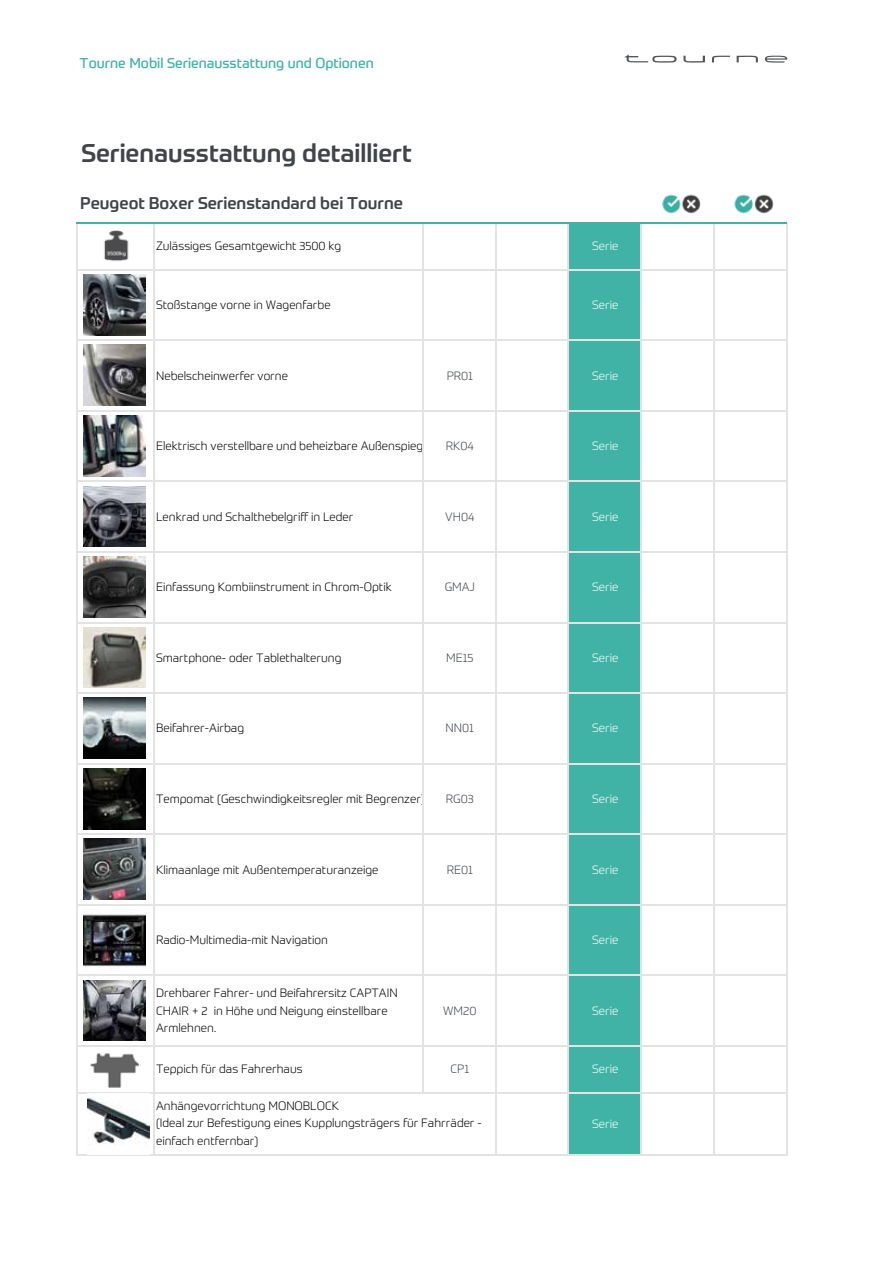
<style>
.page{position:relative;width:893px;height:1263px;background:#fff}
.page>*{position:absolute;margin:0;border:0;box-sizing:border-box;transform-origin:0 0}
.t1{font:25.2px "t Prometo Medium";color:#41454a}
.t2{font:16.8px "t Prometo Medium";color:#41454a}
.t3{font:14.1px "t Prometo Regular";color:#40b3a6}
.t4{font:11.85px/17.2px "t Prometo Light";color:#000}
.t5{font:11.85px "t Prometo Light";color:#fff}
.t6{font:11.85px "t Prometo Light";color:#41454a}
.s1{color:#41454a}
</style>
<div class="page">
<svg style="left:765px;top:56px;width:22px;height:7px"></svg>
<svg style="left:737px;top:56px;width:21px;height:6px"></svg>
<svg style="left:683px;top:56px;width:22px;height:7px"></svg>
<svg style="left:712px;top:56px;width:18px;height:6px"></svg>
<svg style="left:624px;top:54px;width:52px;height:9px"></svg>
<div style="left:568px;top:223px;width:73px;height:932px;background:#40b3a6"></div>
<hr style="left:76px;top:223px;width:1px;height:933px;background:#e3e3e3">
<hr style="left:153px;top:223px;width:1px;height:933px;background:#e3e3e3">
<hr style="left:422px;top:223px;width:1px;height:870px;background:#e3e3e3">
<hr style="left:495px;top:223px;width:1px;height:933px;background:#e3e3e3">
<hr style="left:568px;top:223px;width:1px;height:933px;background:#e3e3e3">
<hr style="left:640px;top:223px;width:2px;height:933px;background:#e3e3e3">
<hr style="left:713px;top:223px;width:1px;height:933px;background:#e3e3e3">
<hr style="left:786px;top:223px;width:1px;height:933px;background:#e3e3e3">
<hr style="left:76px;top:222px;width:711px;height:1px;background:#40b3a6">
<hr style="left:77px;top:269px;width:710px;height:1px;background:#e3e3e3">
<hr style="left:77px;top:340px;width:710px;height:1px;background:#e3e3e3">
<hr style="left:77px;top:410px;width:710px;height:1px;background:#e3e3e3">
<hr style="left:77px;top:481px;width:710px;height:1px;background:#e3e3e3">
<hr style="left:77px;top:551px;width:710px;height:1px;background:#e3e3e3">
<hr style="left:77px;top:622px;width:710px;height:1px;background:#e3e3e3">
<hr style="left:77px;top:692px;width:710px;height:2px;background:#e3e3e3">
<hr style="left:77px;top:763px;width:710px;height:1px;background:#e3e3e3">
<hr style="left:77px;top:834px;width:710px;height:1px;background:#e3e3e3">
<hr style="left:77px;top:904px;width:710px;height:1px;background:#e3e3e3">
<hr style="left:77px;top:975px;width:710px;height:1px;background:#e3e3e3">
<hr style="left:77px;top:1045px;width:710px;height:1px;background:#e3e3e3">
<hr style="left:77px;top:1092px;width:710px;height:1px;background:#e3e3e3">
<hr style="left:77px;top:1155px;width:710px;height:1px;background:#e3e3e3">
<img style="left:83px;top:223px;width:64px;height:112px">
<img style="left:83px;top:345px;width:63px;height:61px">
<img style="left:83px;top:415px;width:63px;height:61px">
<img style="left:83px;top:486px;width:63px;height:61px">
<img style="left:83px;top:557px;width:63px;height:60px">
<img style="left:83px;top:627px;width:63px;height:61px">
<img style="left:83px;top:698px;width:63px;height:60px">
<img style="left:83px;top:768px;width:63px;height:61px">
<img style="left:83px;top:839px;width:63px;height:61px">
<img style="left:83px;top:914px;width:63px;height:53px">
<img style="left:662px;top:194px;width:39px;height:20px">
<img style="left:734px;top:194px;width:40px;height:20px">
<img style="left:83px;top:980px;width:63px;height:61px">
<img style="left:90px;top:1053px;width:51px;height:35px">
<img style="left:87px;top:1098px;width:63px;height:47px">
<p class="t3" style="left:80px;top:54px;width:296px">Tourne Mobil Serienausstattung und Optionen</p>
<h1 class="t1" style="left:81px;top:137px;width:332px">Serienausstattung detailliert</h1>
<h2 class="t2" style="left:80px;top:193px;width:324px">Peugeot Boxer Serienstandard bei Tourne</h2>
<p class="t4" style="left:156px;top:237px;width:187px">Zulässiges Gesamtgewicht 3500 kg</p>
<p class="t5" style="left:592px;top:239px;width:28px">Serie</p>
<p class="t4" style="left:156px;top:296px;width:176px">Stoßstange vorne in Wagenfarbe</p>
<p class="t5" style="left:592px;top:298px;width:28px">Serie</p>
<p class="t4" style="left:156px;top:367px;width:134px">Nebelscheinwerfer vorne</p>
<p class="t6" style="left:447px;top:368px;width:28px">PR01</p>
<p class="t5" style="left:592px;top:368px;width:28px">Serie</p>
<p class="t4" style="left:156px;top:437px;width:319px">Elektrisch verstellbare und beheizbare Außenspiegel <span class="s1">RK04</span></p>
<p class="t5" style="left:592px;top:439px;width:28px">Serie</p>
<p class="t4" style="left:156px;top:508px;width:199px">Lenkrad und Schalthebelgriff in Leder</p>
<p class="t6" style="left:445px;top:509px;width:31px">VH04</p>
<p class="t5" style="left:592px;top:509px;width:28px">Serie</p>
<p class="t4" style="left:156px;top:578px;width:237px">Einfassung Kombiinstrument in Chrom-Optik</p>
<p class="t6" style="left:445px;top:580px;width:32px">GMAJ</p>
<p class="t5" style="left:592px;top:580px;width:28px">Serie</p>
<p class="t4" style="left:156px;top:649px;width:187px">Smartphone- oder Tablethalterung</p>
<p class="t6" style="left:446px;top:650px;width:29px">ME15</p>
<p class="t5" style="left:592px;top:650px;width:28px">Serie</p>
<p class="t4" style="left:156px;top:719px;width:90px">Beifahrer-Airbag</p>
<p class="t6" style="left:446px;top:721px;width:30px">NN01</p>
<p class="t5" style="left:592px;top:721px;width:28px">Serie</p>
<p class="t4" style="left:156px;top:790px;width:270px">Tempomat (Geschwindigkeitsregler mit Begrenzer)</p>
<p class="t6" style="left:446px;top:792px;width:29px">RG03</p>
<p class="t5" style="left:592px;top:792px;width:28px">Serie</p>
<p class="t4" style="left:156px;top:861px;width:224px">Klimaanlage mit Außentemperaturanzeige</p>
<p class="t6" style="left:447px;top:862px;width:28px">RE01</p>
<p class="t5" style="left:592px;top:862px;width:28px">Serie</p>
<p class="t4" style="left:156px;top:931px;width:173px">Radio-Multimedia-mit Navigation</p>
<p class="t5" style="left:592px;top:933px;width:28px">Serie</p>
<p class="t4" style="left:156px;top:984px;width:243px">Drehbarer Fahrer- und Beifahrersitz CAPTAIN<br>CHAIR + 2 in Höhe und Neigung einstellbare<br>Armlehnen.</p>
<p class="t6" style="left:443px;top:1003px;width:35px">WM20</p>
<p class="t5" style="left:592px;top:1003px;width:28px">Serie</p>
<p class="t4" style="left:156px;top:1060px;width:148px">Teppich für das Fahrerhaus</p>
<p class="t6" style="left:450px;top:1062px;width:20px">CP1</p>
<p class="t5" style="left:592px;top:1062px;width:28px">Serie</p>
<p class="t4" style="left:156px;top:1097px;width:327px">Anhängevorrichtung MONOBLOCK<br>(Ideal zur Befestigung eines Kupplungsträgers für Fahrräder - einfach entfernbar)</p>
<p class="t5" style="left:592px;top:1117px;width:28px">Serie</p>
</div>
